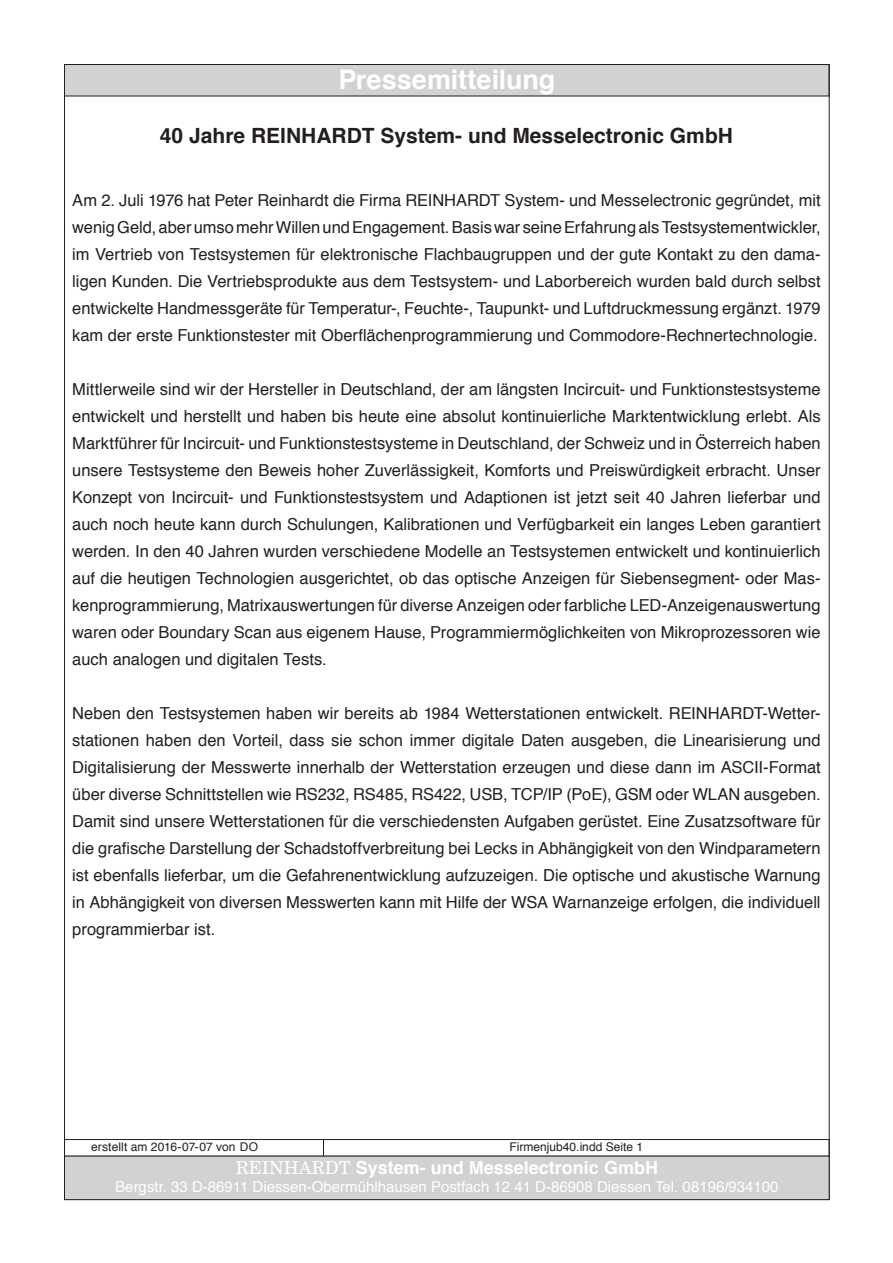
<style>
.page{position:relative;width:893px;height:1263px;background:#fff}
.page>*{position:absolute;margin:0;border:0;box-sizing:border-box;transform-origin:0 0}
.t1{font:700 27px "Helvetica";letter-spacing:-.005em;color:#fff}
.t2{font:700 21px "Helvetica";color:#231f20}
.t3{font:700 18px "Helvetica";color:#fff}
.t4{font:16.5px/27px "Helvetica";color:#231f20;text-align:justify}
.t5{font:15px "Helvetica";color:#fff}
.t6{font:12px "Helvetica";color:#231f20}
.s1{font-family:"New Century Schlbk";font-weight:400}
</style>
<div class="page">
<div style="left:64px;top:64px;width:765px;height:32px;background:#d1d2d4"></div>
<div style="left:64px;top:1139px;width:260px;height:17px;border:1px solid #231f20"></div>
<div style="left:323px;top:1139px;width:506px;height:17px;border:1px solid #231f20"></div>
<div style="left:64px;top:1156px;width:765px;height:43px;background:#d1d2d4"></div>
<div style="left:64px;top:1156px;width:765px;height:44px;border:1px solid #231f20"></div>
<h1 class="t1" style="left:338px;top:58px;width:218px">Pressemitteilung</h1>
<p class="t2" style="left:160px;top:119px;width:574px">40 Jahre REINHARDT System- und Messelectronic GmbH</p>
<p class="t4" style="left:72px;top:187px;width:750px">Am 2. Juli 1976 hat Peter Reinhardt die Firma REINHARDT System- und Messelectronic gegründet, mit wenig Geld, aber umso mehr Willen und Engagement. Basis war seine Erfahrung als Testsystementwickler, im Vertrieb von Testsystemen für elektronische Flachbaugruppen und der gute Kontakt zu den dama&shy;ligen Kunden. Die Vertriebsprodukte aus dem Testsystem- und Laborbereich wurden bald durch selbst entwickelte Handmessgeräte für Temperatur-, Feuchte-, Taupunkt- und Luftdruckmessung ergänzt. 1979 kam der erste Funktionstester mit Oberflächenprogrammierung und Commodore-Rechnertechnologie.</p>
<p class="t4" style="left:72px;top:376px;width:750px">Mittlerweile sind wir der Hersteller in Deutschland, der am längsten Incircuit- und Funktionstestsysteme entwickelt und herstellt und haben bis heute eine absolut kontinuierliche Marktentwicklung erlebt. Als Marktführer für Incircuit- und Funktionstestsysteme in Deutschland, der Schweiz und in Österreich haben unsere Testsysteme den Beweis hoher Zuverlässigkeit, Komforts und Preiswürdigkeit erbracht. Unser Konzept von Incircuit- und Funktionstestsystem und Adaptionen ist jetzt seit 40 Jahren lieferbar und auch noch heute kann durch Schulungen, Kalibrationen und Verfügbarkeit ein langes Leben garantiert werden. In den 40 Jahren wurden verschiedene Modelle an Testsystemen entwickelt und kontinuierlich auf die heutigen Technologien ausgerichtet, ob das optische Anzeigen für Siebensegment- oder Mas&shy;kenprogrammierung, Matrixauswertungen für diverse Anzeigen oder farbliche LED-Anzeigenauswertung waren oder Boundary Scan aus eigenem Hause, Programmiermöglichkeiten von Mikroprozessoren wie auch analogen und digitalen Tests.</p>
<p class="t4" style="left:72px;top:700px;width:750px">Neben den Testsystemen haben wir bereits ab 1984 Wetterstationen entwickelt. REINHARDT-Wetter&shy;stationen haben den Vorteil, dass sie schon immer digitale Daten ausgeben, die Linearisierung und Digitalisierung der Messwerte innerhalb der Wetterstation erzeugen und diese dann im ASCII-Format über diverse Schnittstellen wie RS232, RS485, RS422, USB, TCP/IP (PoE), GSM oder WLAN ausgeben.<br>Damit sind unsere Wetterstationen für die verschiedensten Aufgaben gerüstet. Eine Zusatzsoftware für die grafische Darstellung der Schadstoffverbreitung bei Lecks in Abhängigkeit von den Windparametern ist ebenfalls lieferbar, um die Gefahrenentwicklung aufzuzeigen. Die optische und akustische Warnung in Abhängigkeit von diversen Messwerten kann mit Hilfe der WSA Warnanzeige erfolgen, die individuell programmierbar ist.</p>
<p class="t6" style="left:91px;top:1138px;width:168px">erstellt am 2016-07-07 von DO</p>
<p class="t6" style="left:510px;top:1138px;width:135px">Firmenjub40.indd Seite 1</p>
<p class="t3" style="left:236px;top:1153px;width:424px"><span class="s1">REINHARDT</span> System- und Messelectronic GmbH</p>
<p class="t5" style="left:115px;top:1175px;width:665px">Bergstr. 33 D-86911 Diessen-Obermühlhausen Postfach 12 41 D-86908 Diessen Tel. 08196/934100</p>
</div>
